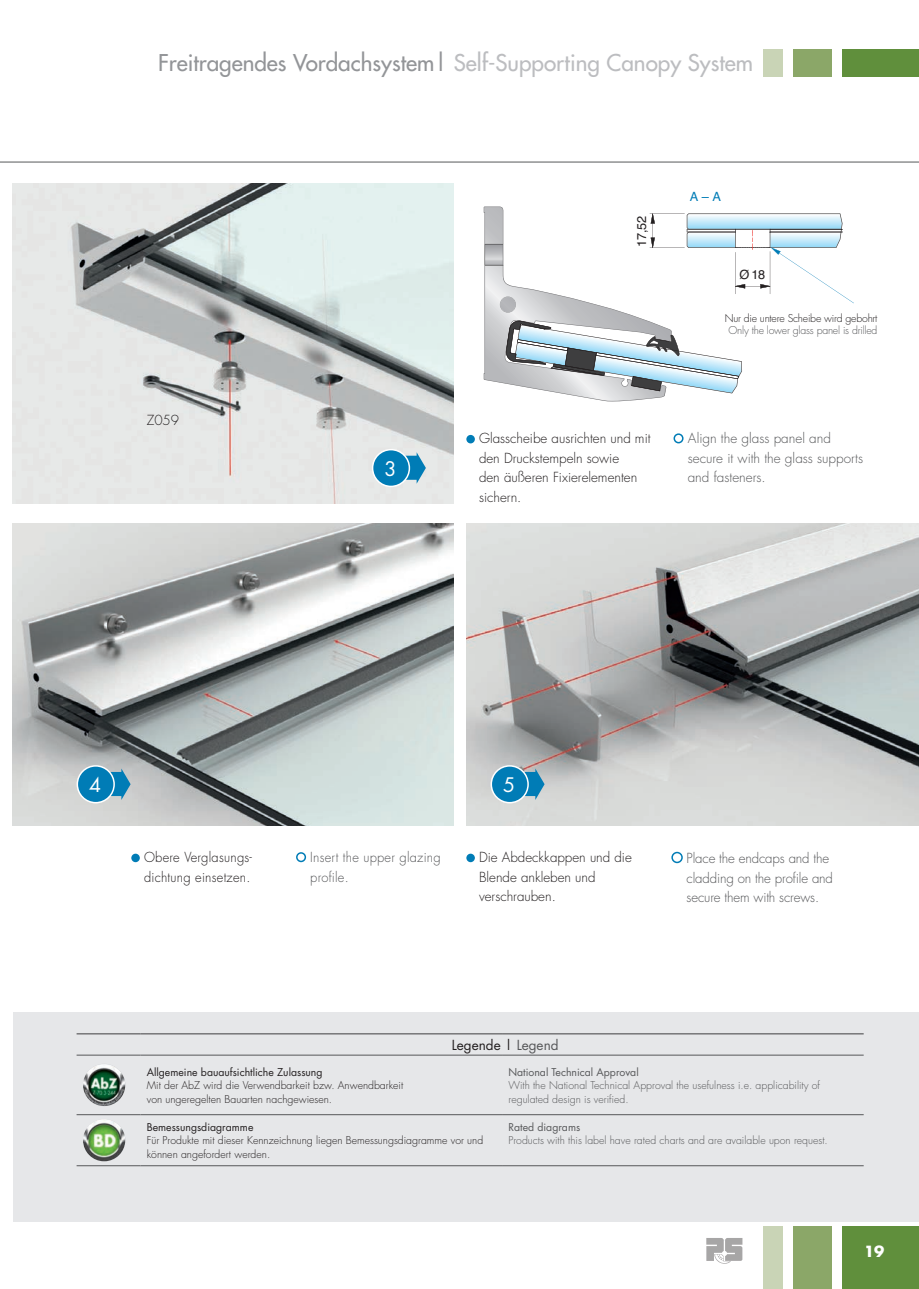
<style>
.page{position:relative;width:919px;height:1289px;background:#fff}
.page>*{position:absolute;margin:0;border:0;box-sizing:border-box;transform-origin:0 0}
.t1{font:22.5px "Futura";color:#939598}
.t2{font:19.5px "Futura";color:#fff}
.t3{font:700 15px "Futura";color:#fff}
.t4{font:300 13.5px/19.5px "Futura";color:#231f20}
.t5{font:300 13.5px/19.5px "Futura";color:#57585a}
.t6{font:300 13.5px/19.5px "Futura";letter-spacing:.02em;color:#231f20;scale:.95 1}
.t7{font:300 13.5px/19.5px "Futura";letter-spacing:.02em;color:#57585a;scale:.95 1}
.t8{font:13.5px "Futura";color:#231f20}
.t9{font:12.75px "Helvetica";color:#231f20}
.t10{font:12.75px "Helvetica";color:#007cb6}
.t11{font:300 10.5px/13.5px "Futura";color:#231f20}
.t12{font:300 10.5px/13.5px "Futura";color:#57585a}
.t13{font:10.5px "Futura";color:#231f20}
.t14{font:10.5px "Futura";color:#57585a}
.t15{font:300 10.5px "Futura";letter-spacing:-.02em;color:#57585a}
.t16{font:300 10.5px "Futura";letter-spacing:-.02em;color:#231f20}
.s1{color:#bcbdc0}
.s2{color:#57585a}
</style>
<div class="page">
<div style="left:842px;top:1226px;width:76px;height:62px;background:#608f3c"></div>
<div style="left:793px;top:1226px;width:38px;height:62px;background:#8ba768"></div>
<div style="left:763px;top:1226px;width:19px;height:62px;background:#c9d4b6"></div>
<img style="left:13px;top:184px;width:440px;height:319px">
<img style="left:13px;top:523px;width:440px;height:302px">
<img style="left:466px;top:523px;width:452px;height:302px">
<svg style="left:483px;top:206px;width:370px;height:195px"></svg>
<svg style="left:706px;top:1238px;width:36px;height:25px"></svg>
<div style="left:842px;top:49px;width:76px;height:28px;background:#608f3c"></div>
<div style="left:793px;top:49px;width:38px;height:28px;background:#8ba768"></div>
<div style="left:763px;top:49px;width:19px;height:28px;background:#c9d4b6"></div>
<div style="left:13px;top:1012px;width:905px;height:210px;background:#e6e7e9"></div>
<svg style="left:401px;top:452px;width:25px;height:31px"></svg>
<div style="left:372px;top:449px;width:37px;height:37px;background:#007cb6;border-radius:50%"></div>
<div style="left:372px;top:449px;width:38px;height:38px;border:2px solid #fff;border-radius:50%"></div>
<svg style="left:105px;top:768px;width:26px;height:32px"></svg>
<div style="left:77px;top:766px;width:37px;height:36px;background:#007cb6;border-radius:50%"></div>
<div style="left:77px;top:765px;width:38px;height:38px;border:2px solid #fff;border-radius:50%"></div>
<svg style="left:519px;top:768px;width:25px;height:32px"></svg>
<div style="left:491px;top:766px;width:37px;height:36px;background:#007cb6;border-radius:50%"></div>
<div style="left:490px;top:765px;width:39px;height:38px;border:2px solid #fff;border-radius:50%"></div>
<hr style="left:0;top:162px;width:918px;height:1px;background:#57585a">
<div style="left:466px;top:435px;width:9px;height:8px;background:#007cb6;border-radius:50%"></div>
<div style="left:673px;top:433px;width:10px;height:10px;border:2px solid #007cb6;border-radius:50%"></div>
<svg style="left:466px;top:853px;width:9px;height:9px"></svg>
<div style="left:671px;top:851px;width:11px;height:12px;border:2px solid #007cb6;border-radius:50%"></div>
<svg style="left:131px;top:853px;width:9px;height:9px"></svg>
<div style="left:296px;top:852px;width:10px;height:10px;border:2px solid #007cb6;border-radius:50%"></div>
<svg style="left:77px;top:1034px;width:786px;height:1px"></svg>
<hr style="left:77px;top:1054px;width:63px;height:1px;background:#57585a">
<hr style="left:140px;top:1054px;width:362px;height:1px;background:#57585a">
<hr style="left:502px;top:1054px;width:361px;height:1px;background:#57585a">
<hr style="left:77px;top:1114px;width:63px;height:1px;background:#57585a">
<hr style="left:140px;top:1114px;width:362px;height:1px;background:#57585a">
<hr style="left:502px;top:1114px;width:361px;height:1px;background:#57585a">
<hr style="left:77px;top:1165px;width:63px;height:1px;background:#57585a">
<hr style="left:140px;top:1165px;width:362px;height:1px;background:#57585a">
<hr style="left:502px;top:1165px;width:361px;height:1px;background:#57585a">
<hr style="left:77px;top:1033px;width:63px;height:1px;background:#3e3e3f">
<hr style="left:140px;top:1033px;width:362px;height:1px;background:#3e3e3f">
<hr style="left:502px;top:1033px;width:361px;height:1px;background:#3e3e3f">
<img style="left:83px;top:1063px;width:42px;height:43px;border-radius:21px">
<img style="left:83px;top:1118px;width:42px;height:43px;border-radius:21px">
<h1 class="t1" style="left:158px;top:48px;width:596px">Freitragendes Vordachsystem| <span class="s1">Self-Supporting Canopy System</span></h1>
<p class="t4" style="left:147px;top:410px;width:34px">Z059</p>
<p class="t2" style="left:384px;top:455px;width:14px">3</p>
<p class="t9" style="left:632px;top:247px;width:33px;rotate:-90deg">17,52</p>
<p class="t10" style="left:689px;top:186px;width:33px">A – A</p>
<p class="t9" style="left:739px;top:264px;width:27px">Ø 18</p>
<p class="t16" style="left:724px;top:311px;width:154px">Nur die untere Scheibe wird gebohrt</p>
<p class="t15" style="left:728px;top:324px;width:150px">Only the lower glass panel is drilled</p>
<p class="t4" style="left:479px;top:429px;width:173px">Glasscheibe ausrichten und mit den Druckstempeln sowie<br>den äußeren Fixierelementen sichern.</p>
<p class="t5" style="left:687px;top:429px;width:177px">Align the glass panel and secure it with the glass supports and fasteners.</p>
<p class="t2" style="left:89px;top:771px;width:14px">4</p>
<p class="t2" style="left:503px;top:771px;width:14px">5</p>
<p class="t6" style="left:144px;top:847px;width:115px">Obere Verglasungs&shy;dichtung einsetzen.</p>
<p class="t7" style="left:310px;top:847px;width:139px">Insert the upper glazing profile.</p>
<p class="t4" style="left:479px;top:847px;width:154px">Die Abdeckkappen und die<br>Blende ankleben und verschrauben.</p>
<p class="t5" style="left:686px;top:848px;width:148px">Place the endcaps and the cladding on the profile and secure them with screws.</p>
<p class="t13" style="left:147px;top:1064px;width:177px">Allgemeine bauaufsichtliche Zulassung</p>
<p class="t11" style="left:147px;top:1078px;width:258px">Mit der AbZ wird die Verwendbarkeit bzw. Anwendbarkeit</p>
<p class="t11" style="left:147px;top:1092px;width:187px">von ungeregelten Bauarten nachgewiesen.</p>
<p class="t8" style="left:452px;top:1035px;width:108px">Legende | <span class="s2">Legend</span></p>
<p class="t14" style="left:508px;top:1064px;width:132px">National Technical Approval</p>
<p class="t12" style="left:508px;top:1078px;width:313px">With the National Technical Approval the usefulness i.e. applicability of regulated design is verified.</p>
<p class="t13" style="left:147px;top:1119px;width:108px">Bemessungsdiagramme</p>
<p class="t11" style="left:147px;top:1133px;width:338px">Für Produkte mit dieser Kennzeichnung liegen Bemessungsdiagramme vor und können angefordert werden.</p>
<p class="t14" style="left:508px;top:1119px;width:73px">Rated diagrams</p>
<p class="t12" style="left:508px;top:1133px;width:321px">Products with this label have rated charts and are available upon request.</p>
<h3 class="t3" style="left:864px;top:1239px;width:22px">19</h3>
</div>
